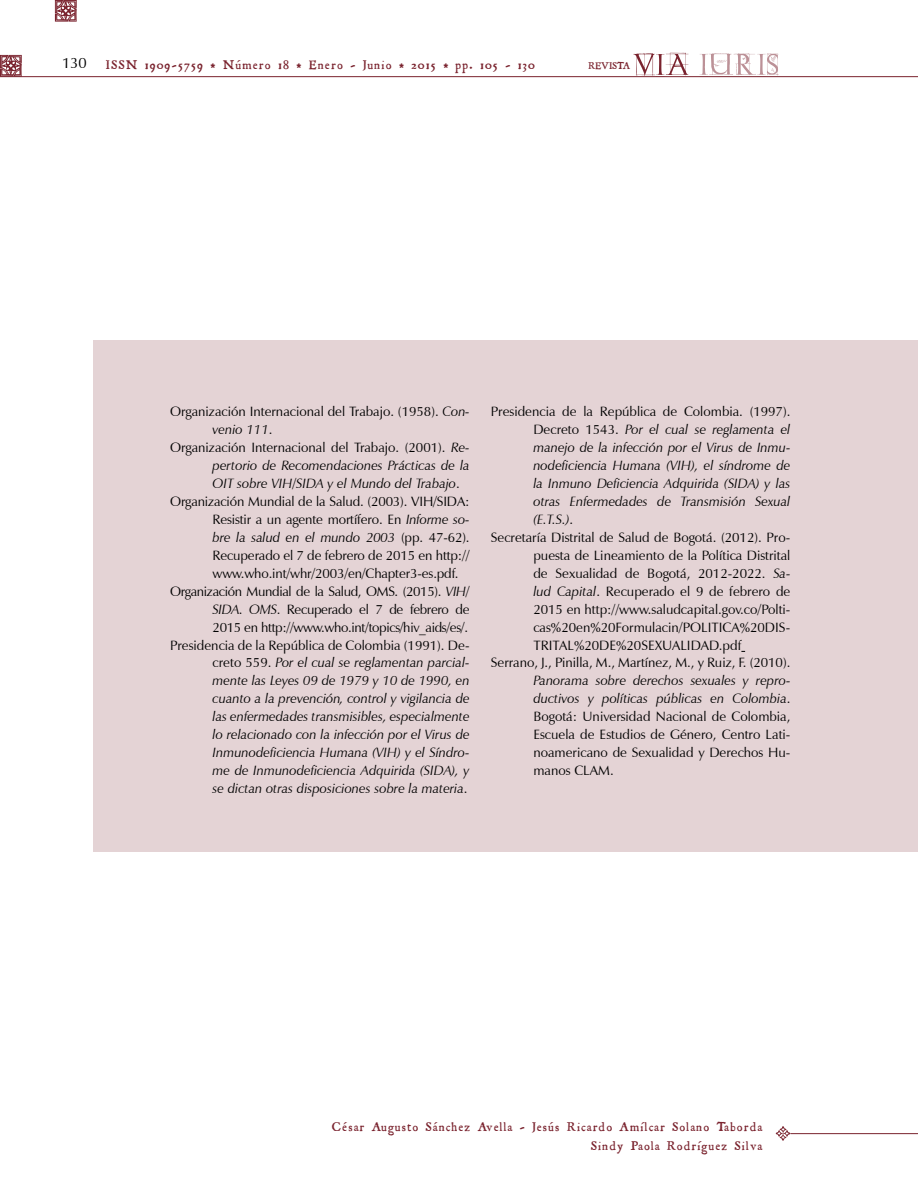
<style>
.page{position:relative;width:918px;height:1188px;background:#fff}
.page>*{position:absolute;margin:0;border:0;box-sizing:border-box;transform-origin:0 0}
.t1{font:15px "Zapf Humanist 601 BT";color:#000}
.t2{font:13.5px/18px "Zapf Humanist 601 BT";color:#000;text-align:justify}
.t3{font:italic 13.5px "Zapf Humanist 601 BT";color:#000}
.t4{font:13.5px/19.5px "Roman Antique";letter-spacing:.1em;color:#7a232e;text-align:right}
.t5{font:13.5px "Zapf Humanist 601 BT";letter-spacing:-.025em;color:#000}
.t6{font:10.5px "Roman Antique";color:#7a232e}
.s1{font-style:italic}
.s2{font-style:normal}
</style>
<div class="page">
<svg style="left:0;top:55px;width:22px;height:21px"></svg>
<svg style="left:55px;top:0;width:22px;height:22px"></svg>
<svg style="left:776px;top:1126px;width:14px;height:15px"></svg>
<hr style="left:790px;top:1133px;width:128px;height:1px;background:#7a232e">
<svg style="left:699px;top:53px;width:80px;height:23px"></svg>
<svg style="left:633px;top:53px;width:55px;height:23px"></svg>
<hr style="left:0;top:76px;width:918px;height:1px;background:#7a232e">
<div style="left:94px;top:340px;width:824px;height:512px;background:#e4d3d5"></div>
<hr style="left:917px;top:53px;width:1px;height:52px;background:#fff">
<p class="t1" style="left:62px;top:54px;width:26px">130</p>
<p class="t4" style="left:106px;top:55px;width:430px">ISSN 1909-5759 * Número 18 * Enero - Junio * 2015 * pp. 105 - 130</p>
<p class="t6" style="left:588px;top:59px;width:43px">REVISTA</p>
<p class="t2" style="left:170px;top:402px;width:301px">Organización Internacional del Trabajo. (1958). <span class="s1">Con-</span></p>
<p class="t3" style="left:213px;top:421px;width:61px">venio 111<span class="s2">.</span></p>
<p class="t2" style="left:170px;top:438px;width:301px">Organización Internacional del Trabajo. (2001). <span class="s1">Re-</span></p>
<p class="t3" style="left:213px;top:457px;width:259px">pertorio de Recomendaciones Prácticas de la</p>
<p class="t3" style="left:213px;top:475px;width:249px">OIT sobre VIH/SIDA y el Mundo del Trabajo<span class="s2">.</span></p>
<p class="t2" style="left:170px;top:492px;width:301px">Organización Mundial de la Salud. (2003). VIH/SIDA:</p>
<p class="t2" style="left:213px;top:510px;width:259px">Resistir a un agente mortífero. En <span class="s1">Informe so-</span></p>
<p class="t3" style="left:213px;top:529px;width:259px">bre la salud en el mundo 2003 <span class="s2">(pp. 47-62).</span></p>
<p class="t2" style="left:213px;top:546px;width:259px">Recuperado el 7 de febrero de 2015 en http://</p>
<p class="t2" style="left:213px;top:564px;width:247px">www.who.int/whr/2003/en/Chapter3-es.pdf.</p>
<p class="t5" style="left:170px;top:583px;width:301px">Organización Mundial de la Salud, OMS. (2015). <span class="s1">VIH/</span></p>
<p class="t5" style="left:213px;top:601px;width:259px"><span class="s1">SIDA</span>. <span class="s1">OMS</span>. Recuperado el 7 de febrero de</p>
<p class="t5" style="left:213px;top:619px;width:257px">2015 en http://www.who.int/topics/hiv_aids/es/.</p>
<p class="t2" style="left:170px;top:636px;width:301px">Presidencia de la República de Colombia (1991). De-</p>
<p class="t3" style="left:213px;top:655px;width:259px"><span class="s2">creto 559.</span> Por el cual se reglamentan parcial-</p>
<p class="t3" style="left:213px;top:673px;width:259px">mente las Leyes 09 de 1979 y 10 de 1990, en</p>
<p class="t3" style="left:213px;top:691px;width:259px">cuanto a la prevención, control y vigilancia de</p>
<p class="t3" style="left:213px;top:709px;width:259px">las enfermedades transmisibles, especialmente</p>
<p class="t3" style="left:213px;top:727px;width:259px">lo relacionado con la infección por el Virus de</p>
<p class="t3" style="left:213px;top:745px;width:259px">Inmunodeficiencia Humana (VIH) y el Síndro-</p>
<p class="t3" style="left:213px;top:763px;width:259px">me de Inmunodeficiencia Adquirida (SIDA), y</p>
<p class="t3" style="left:213px;top:781px;width:257px">se dictan otras disposiciones sobre la materia<span class="s2">.</span></p>
<p class="t2" style="left:491px;top:402px;width:301px">Presidencia de la República de Colombia. (1997).</p>
<p class="t3" style="left:533px;top:421px;width:259px"><span class="s2">Decreto 1543.</span> Por el cual se reglamenta el</p>
<p class="t3" style="left:533px;top:439px;width:259px">manejo de la infección por el Virus de Inmu-</p>
<p class="t3" style="left:533px;top:457px;width:259px">nodeficiencia Humana (VIH), el síndrome de</p>
<p class="t3" style="left:533px;top:475px;width:259px">la Inmuno Deficiencia Adquirida (SIDA) y las</p>
<p class="t3" style="left:533px;top:493px;width:259px">otras Enfermedades de Transmisión Sexual</p>
<p class="t3" style="left:533px;top:511px;width:41px">(E.T.S.)<span class="s2">.</span></p>
<p class="t2" style="left:491px;top:528px;width:301px">Secretaría Distrital de Salud de Bogotá. (2012). Pro-</p>
<p class="t2" style="left:533px;top:546px;width:259px">puesta de Lineamiento de la Política Distrital</p>
<p class="t2" style="left:533px;top:564px;width:259px">de Sexualidad de Bogotá, 2012-2022. <span class="s1">Sa-</span></p>
<p class="t2" style="left:533px;top:582px;width:259px"><span class="s1">lud Capital</span>. Recuperado el 9 de febrero de</p>
<p class="t2" style="left:533px;top:600px;width:259px">2015 en http://www.saludcapital.gov.co/Polti-</p>
<p class="t2" style="left:533px;top:618px;width:259px">cas%20en%20Formulacin/POLITICA%20DIS-</p>
<p class="t2" style="left:533px;top:636px;width:210px">TRITAL%20DE%20SEXUALIDAD.pdf</p>
<p class="t2" style="left:491px;top:654px;width:301px">Serrano, J., Pinilla, M., Martínez, M., y Ruiz, F. (2010).</p>
<p class="t2" style="left:533px;top:672px;width:259px"><span class="s1">Panorama sobre derechos sexuales y repro&shy;ductivos y políticas públicas en Colombia</span>.<br>Bogotá: Universidad Nacional de Colombia, Escuela de Estudios de Género, Centro Lati&shy;noamericano de Sexualidad y Derechos Hu&shy;manos CLAM.</p>
<p class="t4" style="left:332px;top:1117px;width:432px">César Augusto Sánchez Avella - Jesús Ricardo Amílcar Solano Taborda<br>Sindy Paola Rodríguez Silva</p>
</div>
